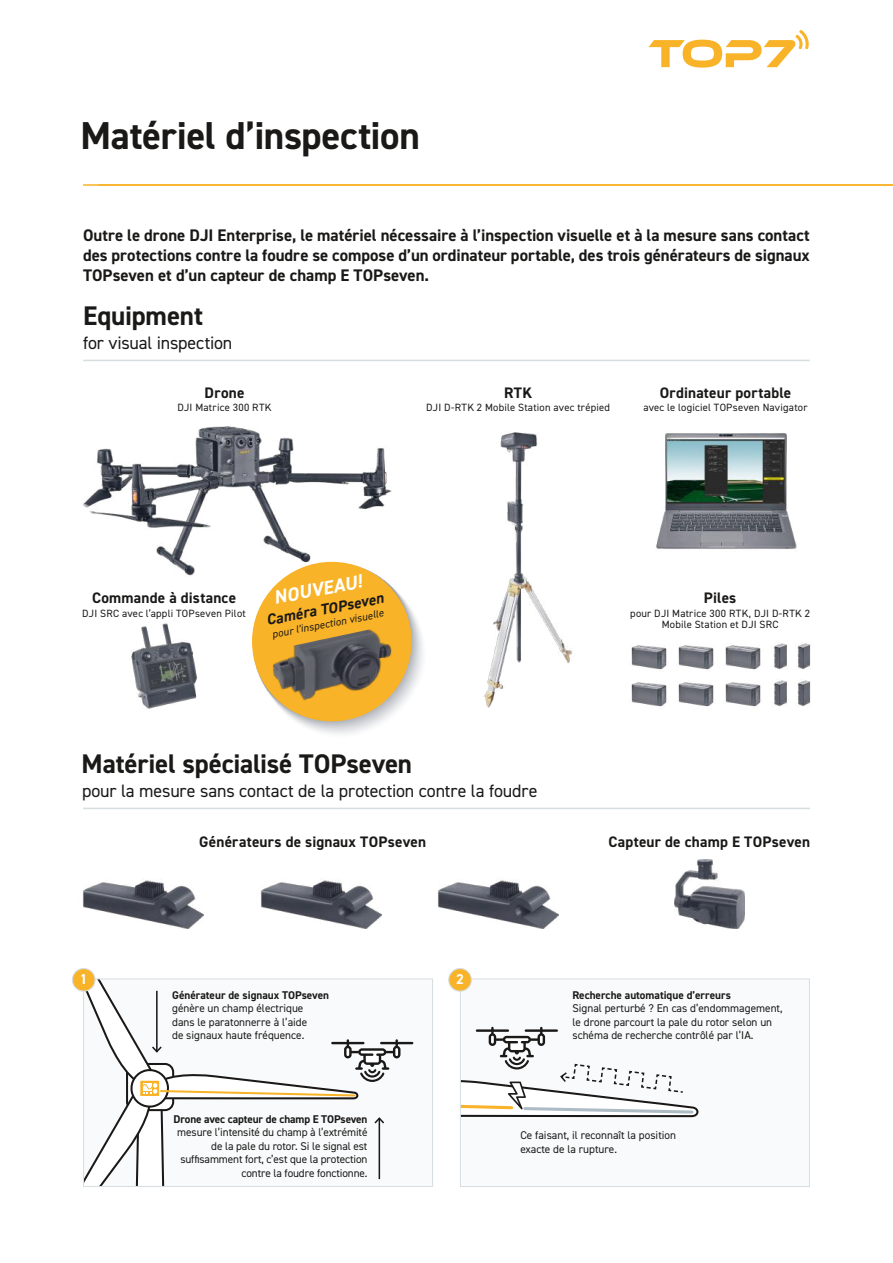
<style>
.page{position:relative;width:893px;height:1263px;background:#fff}
.page>*{position:absolute;margin:0;border:0;box-sizing:border-box;transform-origin:0 0}
.t1{font:700 39px "DIN2014";letter-spacing:-.01em;color:#1a1918}
.t2{font:700 27px "DIN2014";letter-spacing:-.005em;color:#1a1918}
.t3{font:italic 700 19.2px "DIN2014";color:#fff}
.t4{font:18px "DIN2014";letter-spacing:-.005em;color:#1a1918}
.t5{font:700 16.8px/20.1px "DIN2014";color:#1a1918;text-align:justify}
.t6{font:700 15.3px "DIN2014";letter-spacing:.015em;color:#1a1918}
.t7{font:italic 700 15.3px "DIN2014";color:#1a1918}
.t8{font:700 14.25px "DIN2014";color:#fff}
.t9{font:11.25px/13.5px "DIN2014";color:#1a1918}
.t10{font:700 11.25px "DIN2014";color:#1a1918}
.t11{font:10.5px/10.9px "DIN2014";letter-spacing:.02em;color:#1a1918;text-align:center}
.t12{font:italic 10.5px "DIN2014";color:#1a1918}
</style>
<div class="page">
<svg style="left:648px;top:30px;width:161px;height:38px"></svg>
<img style="left:83px;top:426px;width:309px;height:151px">
<img style="left:484px;top:432px;width:89px;height:276px">
<img style="left:656px;top:433px;width:141px;height:119px">
<img style="left:674px;top:859px;width:70px;height:70px">
<img style="left:82px;top:879px;width:122px;height:50px">
<img style="left:260px;top:879px;width:121px;height:50px">
<img style="left:437px;top:879px;width:122px;height:50px">
<img style="left:131px;top:623px;width:66px;height:86px">
<img style="left:725px;top:645px;width:36px;height:25px">
<img style="left:725px;top:682px;width:36px;height:25px">
<img style="left:678px;top:645px;width:36px;height:25px">
<img style="left:678px;top:682px;width:36px;height:25px">
<img style="left:631px;top:645px;width:36px;height:25px">
<img style="left:631px;top:682px;width:36px;height:25px">
<img style="left:774px;top:643px;width:14px;height:27px">
<img style="left:774px;top:680px;width:14px;height:27px">
<img style="left:797px;top:643px;width:14px;height:27px">
<img style="left:797px;top:680px;width:14px;height:27px">
<hr style="left:83px;top:184px;width:810px;height:2px;background:#f9b328">
<div style="left:84px;top:979px;width:349px;height:207px;background:#f9fafb"></div>
<div style="left:460px;top:979px;width:349px;height:207px;background:#f9fafb"></div>
<svg style="left:462px;top:1027px;width:237px;height:91px"></svg>
<div style="left:460px;top:979px;width:350px;height:208px;border:1px solid #d6dee2"></div>
<svg style="left:84px;top:979px;width:329px;height:208px"></svg>
<img style="left:230px;top:540px;width:185px;height:194px">
<div style="left:252px;top:562px;width:160px;height:159px;background:#f9b328;border-radius:50%"></div>
<img style="left:243px;top:618px;width:180px;height:111px">
<hr style="left:83px;top:808px;width:727px;height:1px;background:#d6dee2">
<hr style="left:83px;top:360px;width:727px;height:1px;background:#d6dee2">
<div style="left:72px;top:968px;width:23px;height:23px;background:#f9b328;border-radius:50%"></div>
<div style="left:72px;top:968px;width:24px;height:24px;border:1px solid #d6dee2;border-radius:50%"></div>
<div style="left:449px;top:968px;width:22px;height:23px;background:#f9b328;border-radius:50%"></div>
<div style="left:448px;top:968px;width:24px;height:24px;border:1px solid #d6dee2;border-radius:50%"></div>
<h1 class="t1" style="left:81px;top:110px;width:341px">Matériel d’inspection</h1>
<p class="t5" style="left:83px;top:225px;width:728px">Outre le drone DJI Enterprise, le matériel nécessaire à l’inspection visuelle et à la mesure sans contact des protections contre la foudre se compose d’un ordinateur portable, des trois générateurs de signaux TOPseven et d’un capteur de champ E TOPseven.</p>
<h2 class="t2" style="left:83px;top:297px;width:121px">Equipment</h2>
<h3 class="t4" style="left:83px;top:332px;width:151px">for visual inspection</h3>
<h3 class="t6" style="left:205px;top:382px;width:41px">Drone</h3>
<p class="t11" style="left:177px;top:402px;width:96px">DJI Matrice 300 RTK</p>
<h3 class="t6" style="left:504px;top:382px;width:30px">RTK</h3>
<p class="t11" style="left:426px;top:402px;width:185px">DJI D-RTK 2 Mobile Station avec trépied</p>
<h3 class="t6" style="left:660px;top:382px;width:133px">Ordinateur portable</h3>
<p class="t11" style="left:643px;top:401px;width:166px">avec le logiciel TOPseven Navigator</p>
<h3 class="t6" style="left:92px;top:588px;width:146px">Commande à distance</h3>
<p class="t11" style="left:82px;top:607px;width:165px">DJI SRC avec l’appli TOPseven Pilot</p>
<h3 class="t3" style="left:272px;top:585px;width:91px;rotate:-11deg">NOUVEAU!</h3>
<h3 class="t7" style="left:265px;top:610px;width:121px;rotate:-11deg">Caméra TOPseven</h3>
<p class="t12" style="left:271px;top:628px;width:115px;rotate:-11deg">pour l’inspection visuelle</p>
<h2 class="t2" style="left:82px;top:745px;width:332px">Matériel spécialisé TOPseven</h2>
<h3 class="t4" style="left:82px;top:780px;width:457px">pour la mesure sans contact de la protection contre la foudre</h3>
<h3 class="t6" style="left:704px;top:588px;width:34px">Piles</h3>
<p class="t11" style="left:630px;top:607px;width:181px">pour DJI Matrice 300 RTK, DJI D-RTK 2<br>Mobile Station et DJI SRC</p>
<h3 class="t6" style="left:199px;top:831px;width:228px">Générateurs de signaux TOPseven</h3>
<h3 class="t6" style="left:608px;top:831px;width:203px">Capteur de champ E TOPseven</h3>
<p class="t8" style="left:80px;top:970px;width:9px">1</p>
<p class="t8" style="left:456px;top:970px;width:9px">2</p>
<p class="t10" style="left:172px;top:987px;width:158px">Générateur de signaux TOPseven</p>
<p class="t9" style="left:172px;top:1001px;width:137px">génère un champ électrique dans le paratonnerre à l’aide de signaux haute fréquence.</p>
<p class="t10" style="left:173px;top:1111px;width:195px">Drone avec capteur de champ E TOPseven</p>
<p class="t9" style="left:177px;top:1125px;width:192px;text-align:right">mesure l’intensité du champ à l’extrémité de la pale du rotor. Si le signal est suffisamment fort, c’est que la protection contre la foudre fonctionne.</p>
<p class="t10" style="left:572px;top:987px;width:160px">Recherche automatique d’erreurs</p>
<p class="t9" style="left:572px;top:1001px;width:212px">Signal perturbé ? En cas d’endommagement, le drone parcourt la pale du rotor selon un schéma de recherche contrôlé par l’IA.</p>
<p class="t9" style="left:520px;top:1128px;width:157px">Ce faisant, il reconnaît la position exacte de la rupture.</p>
</div>
